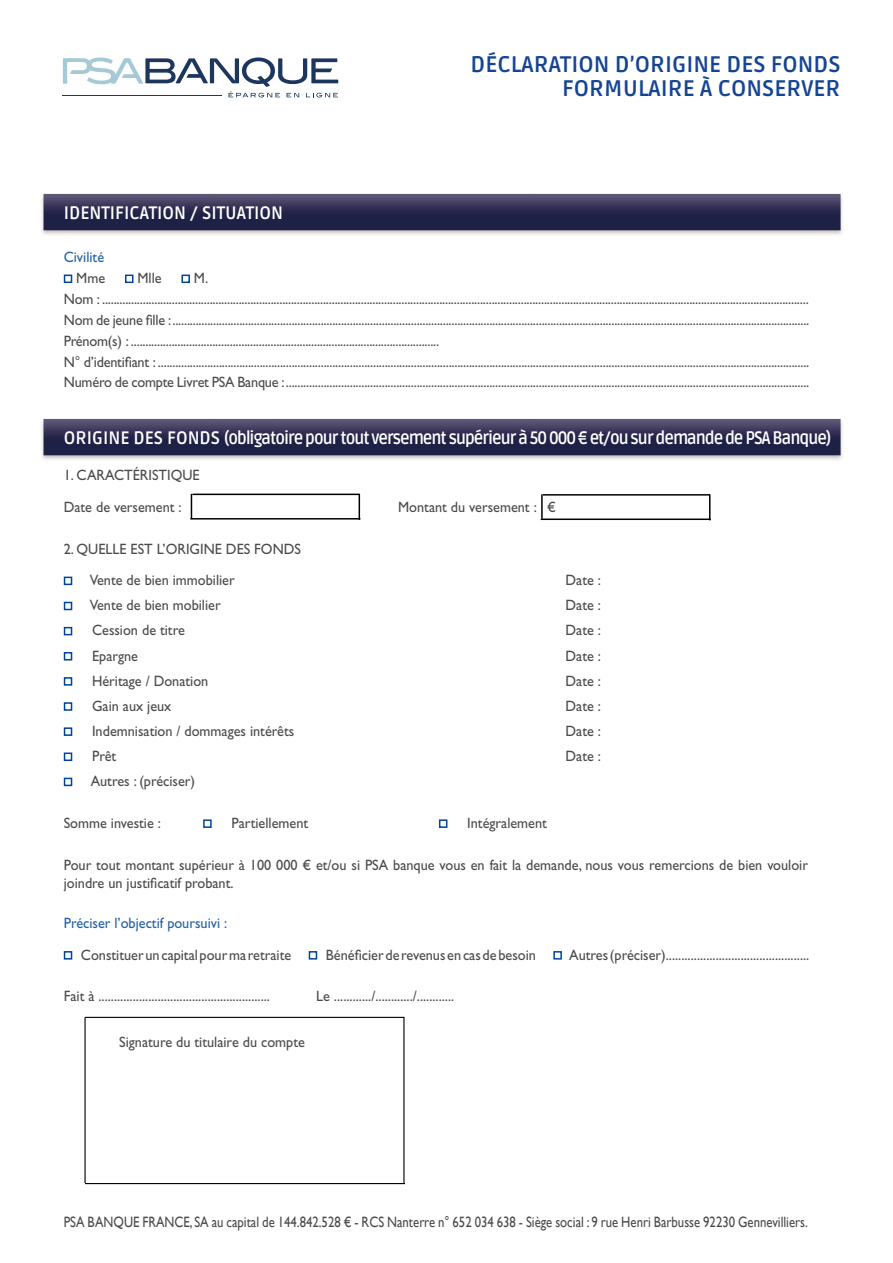
<style>
.page{position:relative;width:893px;height:1263px;background:#fff}
.page>*{position:absolute;margin:0;border:0;box-sizing:border-box;transform-origin:0 0}
.t1{font:700 22.5px/24px "Ruda";color:#144493;text-align:right}
.t2{font:700 18px "Ruda";letter-spacing:-.06em;color:#fff;scale:.95 1}
.t3{font:700 18px "Ruda";color:#fff;scale:.95 1}
.t4{font:15px/20.9px "Gill Sans Std";color:#4b4b4d;scale:.95 1}
.t5{font:15px "Gill Sans";color:#4b4b4d;scale:.85 1}
.t6{font:15px "Gill Sans Std";color:#2661a5;scale:.95 1}
</style>
<div class="page">
<svg style="left:63px;top:57px;width:275px;height:40px"></svg>
<img style="left:42px;top:418px;width:801px;height:42px">
<div style="left:64px;top:275px;width:8px;height:8px;border:2px solid #004595"></div>
<div style="left:125px;top:275px;width:8px;height:8px;border:2px solid #004595"></div>
<div style="left:181px;top:275px;width:9px;height:8px;border:2px solid #004595"></div>
<div style="left:64px;top:577px;width:8px;height:8px;border:2px solid #004595"></div>
<div style="left:64px;top:602px;width:8px;height:8px;border:2px solid #004595"></div>
<div style="left:64px;top:627px;width:8px;height:8px;border:2px solid #004595"></div>
<div style="left:64px;top:652px;width:8px;height:8px;border:2px solid #004595"></div>
<div style="left:64px;top:677px;width:8px;height:9px;border:2px solid #004595"></div>
<div style="left:64px;top:702px;width:8px;height:9px;border:2px solid #004595"></div>
<div style="left:64px;top:727px;width:8px;height:9px;border:2px solid #004595"></div>
<div style="left:64px;top:752px;width:8px;height:9px;border:2px solid #004595"></div>
<div style="left:64px;top:778px;width:8px;height:8px;border:2px solid #004595"></div>
<div style="left:203px;top:819px;width:9px;height:9px;border:2px solid #004595"></div>
<div style="left:439px;top:819px;width:8px;height:9px;border:2px solid #004595"></div>
<div style="left:64px;top:951px;width:8px;height:8px;border:2px solid #004595"></div>
<div style="left:309px;top:951px;width:8px;height:8px;border:2px solid #004595"></div>
<div style="left:553px;top:951px;width:9px;height:8px;border:2px solid #004595"></div>
<img style="left:42px;top:193px;width:801px;height:42px">
<svg style="left:191px;top:494px;width:1px;height:24px"></svg>
<hr style="left:192px;top:494px;width:167px;height:1px;background:#000">
<hr style="left:190px;top:518px;width:170px;height:1px;background:#000">
<svg style="left:359px;top:494px;width:1px;height:26px"></svg>
<hr style="left:541px;top:494px;width:2px;height:25px;background:#000">
<hr style="left:543px;top:494px;width:167px;height:2px;background:#000">
<hr style="left:541px;top:518px;width:170px;height:2px;background:#000">
<svg style="left:709px;top:494px;width:1px;height:24px"></svg>
<hr style="left:84px;top:1017px;width:2px;height:166px;background:#000">
<hr style="left:85px;top:1017px;width:319px;height:1px;background:#000">
<hr style="left:85px;top:1183px;width:320px;height:1px;background:#000">
<hr style="left:403px;top:1017px;width:1px;height:167px;background:#000">
<p class="t3" style="left:64px;top:202px;width:232px">IDENTIFICATION / SITUATION</p>
<h1 class="t1" style="left:471px;top:53px;width:371px">DÉCLARATION D’ORIGINE DES FONDS<br>FORMULAIRE À CONSERVER</h1>
<p class="t6" style="left:64px;top:248px;width:44px">Civilité</p>
<p class="t4" style="left:76px;top:268px;width:32px">Mme</p>
<p class="t4" style="left:137px;top:268px;width:27px">Mlle</p>
<p class="t4" style="left:64px;top:268px;width:786px;text-indent:130px">M.<br>Nom : ...................................................................................................................................................................................................................................................<br>Nom de jeune fille : ...........................................................................................................................................................................................................................<br>Prénom(s) : ..........................................................................................................<br>N° d’identifiant : ................................................................................................................................................................................................................................<br>Numéro de compte Livret PSA Banque : ....................................................................................................................................................................................</p>
<p class="t2" style="left:64px;top:428px;width:809px">ORIGINE DES FONDS (obligatoire pour tout versement supérieur à 50 000 € et/ou sur demande de PSA Banque)</p>
<p class="t4" style="left:64px;top:460px;width:145px;line-height:31.5px">1. CARACTÉRISTIQUE<br>Date de versement :</p>
<p class="t4" style="left:90px;top:533px;width:224px;line-height:31.5px;text-indent:-26px">2. QUELLE EST L’ORIGINE DES FONDS<br>Vente de bien immobilier</p>
<p class="t4" style="left:398px;top:496px;width:168px">Montant du versement : €</p>
<p class="t4" style="left:566px;top:570px;width:39px">Date :</p>
<p class="t4" style="left:90px;top:595px;width:139px">Vente de bien mobilier</p>
<p class="t4" style="left:566px;top:595px;width:39px">Date :</p>
<p class="t4" style="left:92px;top:620px;width:99px">Cession de titre</p>
<p class="t4" style="left:566px;top:620px;width:39px">Date :</p>
<p class="t4" style="left:92px;top:645px;width:50px">Epargne</p>
<p class="t4" style="left:566px;top:645px;width:39px">Date :</p>
<p class="t4" style="left:92px;top:670px;width:124px">Héritage / Donation</p>
<p class="t4" style="left:566px;top:670px;width:39px">Date :</p>
<p class="t4" style="left:92px;top:695px;width:85px">Gain aux jeux</p>
<p class="t4" style="left:566px;top:695px;width:39px">Date :</p>
<p class="t4" style="left:92px;top:720px;width:214px">Indemnisation / dommages intérêts</p>
<p class="t4" style="left:566px;top:720px;width:39px">Date :</p>
<p class="t4" style="left:92px;top:746px;width:27px">Prêt</p>
<p class="t4" style="left:566px;top:746px;width:39px">Date :</p>
<p class="t4" style="left:91px;top:771px;width:111px">Autres : (préciser)</p>
<p class="t4" style="left:64px;top:812px;width:104px">Somme investie :</p>
<p class="t4" style="left:231px;top:812px;width:82px">Partiellement</p>
<p class="t4" style="left:467px;top:812px;width:85px">Intégralement</p>
<p class="t4" style="left:64px;top:855px;width:785px;line-height:18.8px">Pour tout montant supérieur à 100 000 € et/ou si PSA banque vous en fait la demande, nous vous remercions de bien vouloir joindre un justificatif probant.</p>
<p class="t6" style="left:64px;top:914px;width:174px">Préciser l’objectif poursuivi :</p>
<p class="t4" style="left:81px;top:944px;width:223px">Constituer un capital pour ma retraite</p>
<p class="t4" style="left:326px;top:944px;width:223px">Bénéficier de revenus en cas de besoin</p>
<p class="t4" style="left:569px;top:944px;width:254px">Autres (préciser)..............................................</p>
<p class="t4" style="left:64px;top:986px;width:219px">Fait à .......................................................</p>
<p class="t4" style="left:316px;top:986px;width:147px">Le ............/............/............</p>
<p class="t4" style="left:119px;top:1032px;width:197px">Signature du titulaire du compte</p>
<p class="t5" style="left:64px;top:1213px;width:877px">PSA BANQUE FRANCE, SA au capital de 144.842.528 € - RCS Nanterre n° 652 034 638 - Siège social : 9 rue Henri Barbusse 92230 Gennevilliers.</p>
</div>
